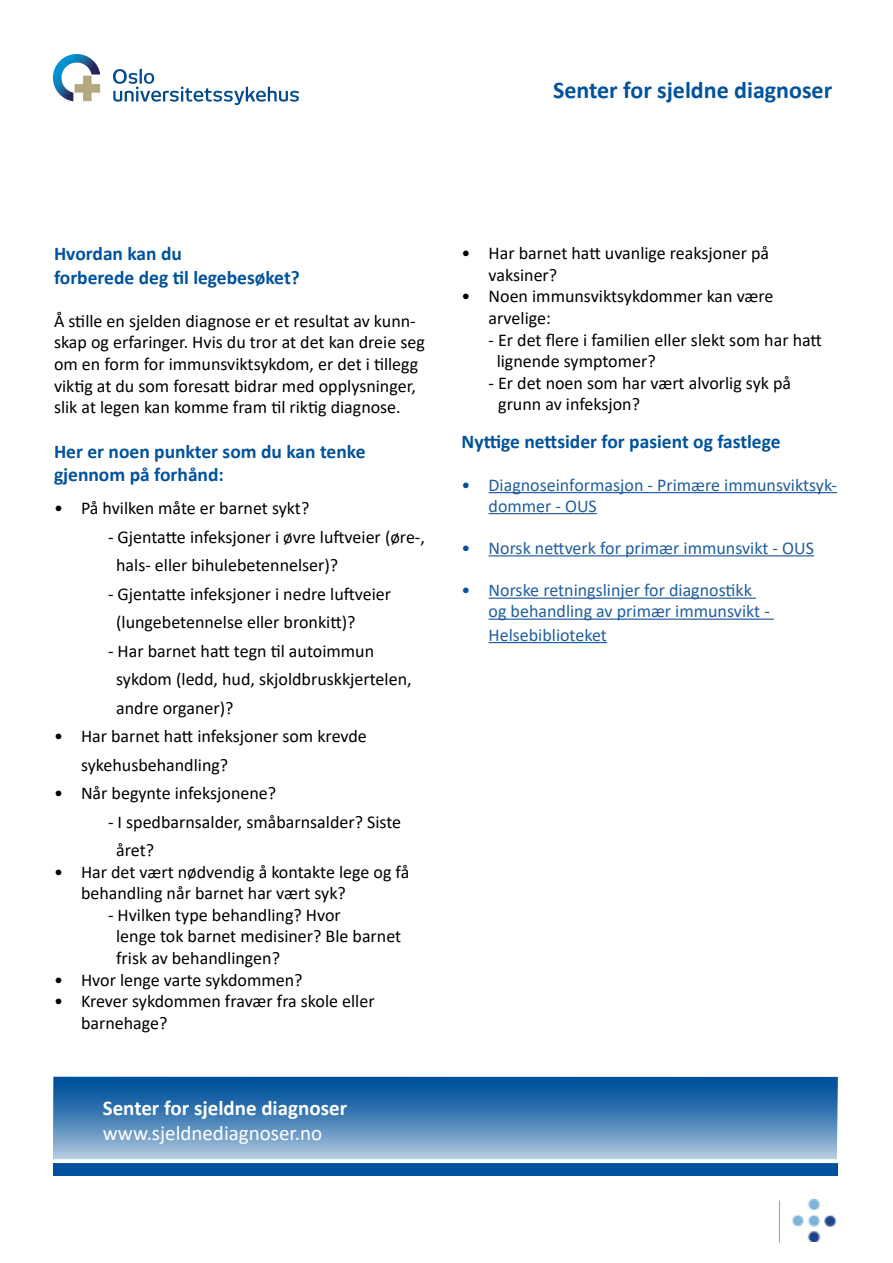
<style>
.page{position:relative;width:893px;height:1263px;background:#fff}
.page>*{position:absolute;margin:0;border:0;box-sizing:border-box;transform-origin:0 0}
.t1{font:700 24px "Calibri";color:#00529c}
.t2{font:700 21px "Calibri";color:#fff}
.t3{font:21px "Calibri";color:#fff}
.t4{font:700 19.5px/23.4px "Calibri";color:#00529c}
.t5{font:18px/21.6px "Calibri";color:#000}
.t6{font:18px/21px "Calibri";color:#215e9e}
.s1{color:#00529c}
</style>
<div class="page">
<svg style="left:113px;top:69px;width:186px;height:36px"></svg>
<svg style="left:53px;top:54px;width:47px;height:47px"></svg>
<svg style="left:53px;top:1077px;width:785px;height:82px;background:#4b84b8"></svg>
<div style="left:53px;top:1160px;width:785px;height:16px;background:#00529c"></div>
<svg style="left:53px;top:1159px;width:785px;height:4px;fill:#fff"></svg>
<hr style="left:779px;top:1200px;width:1px;height:42px;background:#6caddf">
<img style="left:791px;top:1199px;width:46px;height:42px">
<hr style="left:489px;top:492px;width:348px;height:1px;background:#215e9e">
<hr style="left:489px;top:513px;width:108px;height:1px;background:#215e9e">
<hr style="left:489px;top:555px;width:325px;height:1px;background:#215e9e">
<hr style="left:489px;top:598px;width:267px;height:1px;background:#215e9e">
<hr style="left:489px;top:619px;width:285px;height:1px;background:#215e9e">
<hr style="left:489px;top:642px;width:118px;height:1px;background:#215e9e">
<h1 class="t1" style="left:553px;top:73px;width:281px">Senter for sjeldne diagnoser</h1>
<p class="t4" style="left:54px;top:242px;width:247px">Hvordan kan du<br>forberede deg til legebesøket?</p>
<p class="t5" style="left:54px;top:310px;width:372px">Å stille en sjelden diagnose er et resultat av kunn&shy;skap og erfaringer. Hvis du tror at det kan dreie seg om en form for immunsviktsykdom, er det i tillegg viktig at du som foresatt bidrar med opplysninger, slik at legen kan komme fram til riktig diagnose.</p>
<p class="t4" style="left:54px;top:439px;width:313px">Her er noen punkter som du kan tenke gjennom på forhånd:</p>
<p class="t5" style="left:54px;top:497px;width:257px">• På hvilken måte er barnet sykt?</p>
<p class="t5" style="left:116px;top:522px;width:310px;line-height:28.5px;text-indent:-8px">- Gjentatte infeksjoner i øvre luftveier (øre-, hals- eller bihulebetennelser)?</p>
<p class="t5" style="left:116px;top:579px;width:277px;line-height:28.5px;text-indent:-8px">- Gjentatte infeksjoner i nedre luftveier (lungebetennelse eller bronkitt)?</p>
<p class="t5" style="left:116px;top:636px;width:297px;line-height:28.5px;text-indent:-8px">- Har barnet hatt tegn til autoimmun sykdom (ledd, hud, skjoldbruskkjertelen, andre organer)?</p>
<p class="t5" style="left:81px;top:721px;width:287px;line-height:28.5px;text-indent:-27px">• Har barnet hatt infeksjoner som krevde sykehusbehandling?</p>
<p class="t5" style="left:54px;top:782px;width:224px">• Når begynte infeksjonene?</p>
<p class="t5" style="left:116px;top:807px;width:287px;line-height:28.5px;text-indent:-8px">- I spedbarnsalder, småbarnsalder? Siste året?</p>
<p class="t5" style="left:81px;top:860px;width:330px;text-indent:-27px">• Har det vært nødvendig å kontakte lege og få behandling når barnet har vært syk?</p>
<p class="t5" style="left:116px;top:904px;width:287px;text-indent:-8px">- Hvilken type behandling? Hvor<br>lenge tok barnet medisiner? Ble barnet frisk av behandlingen?</p>
<p class="t5" style="left:54px;top:968px;width:250px">• Hvor lenge varte sykdommen?</p>
<p class="t5" style="left:81px;top:990px;width:295px;text-indent:-27px">• Krever sykdommen fravær fra skole eller barnehage?</p>
<p class="t2" style="left:103px;top:1093px;width:246px">Senter for sjeldne diagnoser</p>
<p class="t3" style="left:103px;top:1118px;width:221px">www.sjeldnediagnoser.no</p>
<p class="t5" style="left:489px;top:242px;width:282px;text-indent:-27px">• Har barnet hatt uvanlige reaksjoner på vaksiner?</p>
<p class="t5" style="left:489px;top:285px;width:286px;text-indent:-27px">• Noen immunsviktsykdommer kan være arvelige:</p>
<p class="t5" style="left:497px;top:328px;width:327px;text-indent:-8px">- Er det flere i familien eller slekt som har hatt lignende symptomer?</p>
<p class="t5" style="left:498px;top:371px;width:294px;text-indent:-10px">- Er det noen som har vært alvorlig syk på grunn av infeksjon?</p>
<p class="t4" style="left:462px;top:430px;width:321px">Nyttige nettsider for pasient og fastlege</p>
<p class="t6" style="left:489px;top:474px;width:350px;text-indent:-27px"><span class="s1">•</span> Diagnoseinformasjon - Primære immunsviktsyk&shy;dommer - OUS</p>
<p class="t6" style="left:462px;top:537px;width:354px"><span class="s1">•</span> Norsk nettverk for primær immunsvikt - OUS</p>
<p class="t6" style="left:489px;top:579px;width:283px;text-indent:-27px"><span class="s1">•</span> Norske retningslinjer for diagnostikk og behandling av primær immunsvikt -</p>
<p class="t6" style="left:489px;top:624px;width:120px">Helsebiblioteket</p>
</div>
